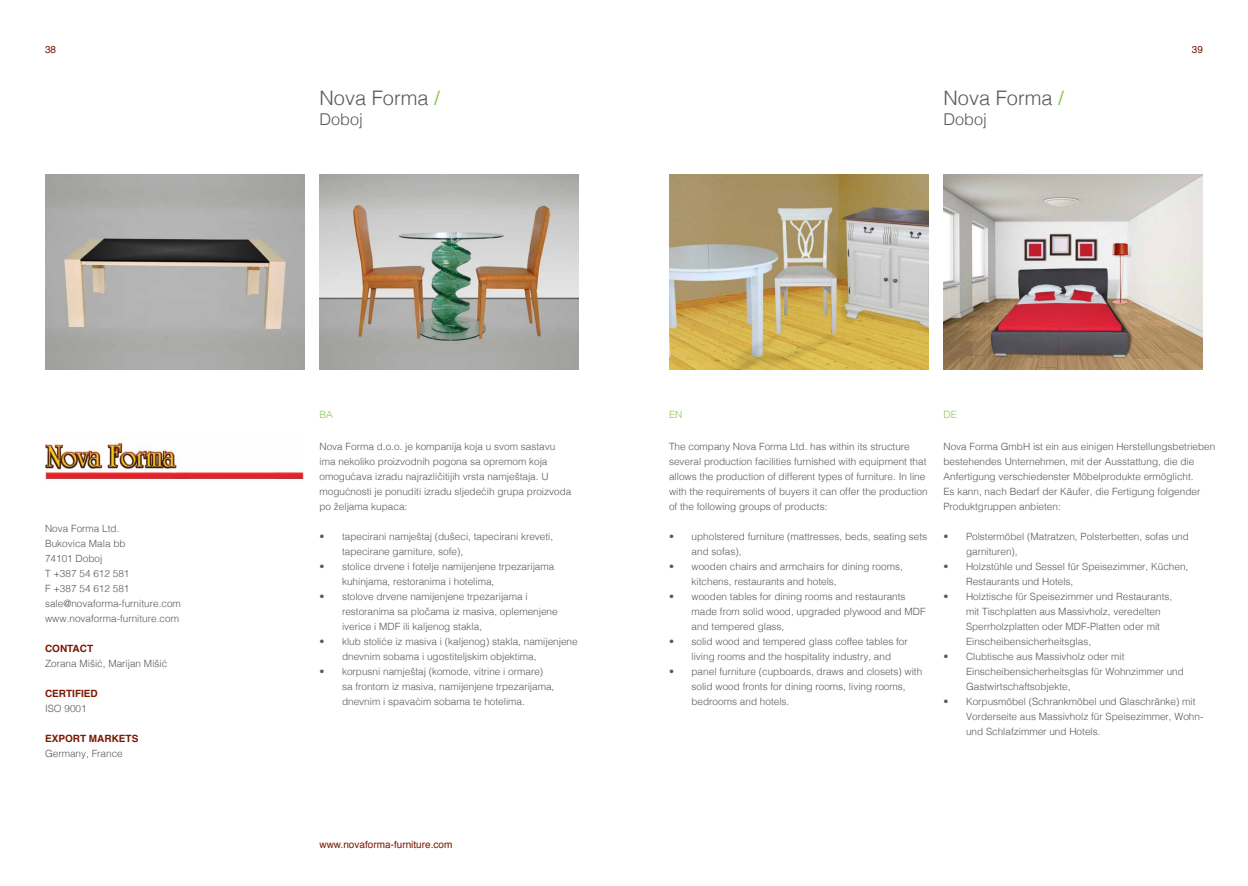
<style>
.page{position:relative;width:1248px;height:886px;background:#fff}
.page>*{position:absolute;margin:0;border:0;box-sizing:border-box;transform-origin:0 0}
.t1{font:300 20px "Helvetica";color:#58595b}
.t2{font:300 16.25px "Helvetica";color:#58595b}
.t3{font:300 10px/15px "Helvetica";color:#58595b}
.t4{font:10px "Helvetica";color:#7a1800}
.t5{font:700 10px "Helvetica";color:#7a1800}
.t6{font:300 10px "Helvetica";color:#8bc751}
.s1{font-weight:400;color:#8bc751}
</style>
<div class="page">
<img style="left:319px;top:175px;width:260px;height:194px">
<img style="left:943px;top:175px;width:259px;height:194px">
<img style="left:45px;top:175px;width:259px;height:194px">
<img style="left:669px;top:175px;width:259px;height:194px">
<img style="left:45px;top:442px;width:259px;height:38px">
<p class="t4" style="left:45px;top:41px;width:13px">38</p>
<p class="t4" style="left:1191px;top:41px;width:13px">39</p>
<h1 class="t1" style="left:319px;top:81px;width:122px">Nova Forma <span class="s1">/</span></h1>
<h2 class="t2" style="left:319px;top:105px;width:45px">Doboj</h2>
<h1 class="t1" style="left:943px;top:81px;width:122px">Nova Forma <span class="s1">/</span></h1>
<h2 class="t2" style="left:943px;top:105px;width:45px">Doboj</h2>
<p class="t3" style="left:45px;top:520px;width:137px">Nova Forma Ltd.<br>Bukovica Mala bb<br>74101 Doboj<br>T +387 54 612 581<br>F +387 54 612 581 sale@novaforma-furniture.com www.novaforma-furniture.com</p>
<p class="t5" style="left:45px;top:641px;width:50px">CONTACT</p>
<p class="t3" style="left:45px;top:655px;width:124px">Zorana Mišić, Marijan Mišić</p>
<p class="t5" style="left:45px;top:686px;width:54px">CERTIFIED</p>
<p class="t3" style="left:45px;top:700px;width:43px">ISO 9001</p>
<p class="t5" style="left:45px;top:731px;width:95px">EXPORT MARKETS</p>
<p class="t3" style="left:45px;top:745px;width:79px">Germany, France</p>
<p class="t6" style="left:319px;top:406px;width:15px">BA</p>
<p class="t6" style="left:669px;top:406px;width:15px">EN</p>
<p class="t6" style="left:943px;top:406px;width:15px">DE</p>
<p class="t3" style="left:319px;top:438px;width:253px">Nova Forma d.o.o. je kompanija koja u svom sastavu ima nekoliko proizvodnih pogona sa opremom koja omogućava izradu najrazličitijih vrsta namještaja. U mogućnosti je ponuditi izradu sljedećih grupa proizvoda po željama kupaca:</p>
<p class="t3" style="left:342px;top:528px;width:213px;text-indent:-22px">• tapecirani namještaj (dušeci, tapecirani kreveti, tapecirane garniture, sofe),</p>
<p class="t3" style="left:342px;top:558px;width:214px;text-indent:-22px">• stolice drvene i fotelje namijenjene trpezarijama kuhinjama, restoranima i hotelima,</p>
<p class="t3" style="left:342px;top:588px;width:217px;text-indent:-22px">• stolove drvene namijenjene trpezarijama i restoranima sa pločama iz masiva, oplemenjene iverice i MDF ili kaljenog stakla,</p>
<p class="t3" style="left:342px;top:633px;width:237px;text-indent:-22px">• klub stoliće iz masiva i (kaljenog) stakla, namijenjene dnevnim sobama i ugostiteljskim objektima,</p>
<p class="t3" style="left:342px;top:663px;width:214px;text-indent:-22px">• korpusni namještaj (komode, vitrine i ormare) sa frontom iz masiva, namijenjene trpezarijama, dnevnim i spavaćim sobama te hotelima.</p>
<p class="t4" style="left:319px;top:837px;width:134px">www.novaforma-furniture.com</p>
<p class="t3" style="left:669px;top:438px;width:260px">The company Nova Forma Ltd. has within its structure several production facilities furnished with equipment that allows the production of different types of furniture. In line with the requirements of buyers it can offer the production of the following groups of products:</p>
<p class="t3" style="left:691px;top:528px;width:237px;text-indent:-22px">• upholstered furniture (mattresses, beds, seating sets and sofas),</p>
<p class="t3" style="left:691px;top:558px;width:213px;text-indent:-22px">• wooden chairs and armchairs for dining rooms, kitchens, restaurants and hotels,</p>
<p class="t3" style="left:691px;top:588px;width:235px;text-indent:-22px">• wooden tables for dining rooms and restaurants made from solid wood, upgraded plywood and MDF and tempered glass,</p>
<p class="t3" style="left:669px;top:633px;width:240px;text-align:center">• solid wood and tempered glass coffee tables for living rooms and the hospitality industry, and</p>
<p class="t3" style="left:691px;top:663px;width:232px;text-indent:-22px">• panel furniture (cupboards, draws and closets) with solid wood fronts for dining rooms, living rooms, bedrooms and hotels.</p>
<p class="t3" style="left:943px;top:438px;width:273px">Nova Forma GmbH ist ein aus einigen Herstellungsbetrieben bestehendes Unternehmen, mit der Ausstattung, die die Anfertigung verschiedenster Möbelprodukte ermöglicht.<br>Es kann, nach Bedarf der Käufer, die Fertigung folgender Produktgruppen anbieten:</p>
<p class="t3" style="left:965px;top:528px;width:224px;text-indent:-22px">• Polstermöbel (Matratzen, Polsterbetten, sofas und garnituren),</p>
<p class="t3" style="left:965px;top:558px;width:224px;text-indent:-22px">• Holzstühle und Sessel für Speisezimmer, Küchen,<br>Restaurants und Hotels,</p>
<p class="t3" style="left:965px;top:588px;width:208px;text-indent:-22px">• Holztische für Speisezimmer und Restaurants, mit Tischplatten aus Massivholz, veredelten Sperrholzplatten oder MDF-Platten oder mit Einscheibensicherheitsglas,</p>
<p class="t3" style="left:965px;top:648px;width:219px;text-indent:-22px">• Clubtische aus Massivholz oder mit<br>Einscheibensicherheitsglas für Wohnzimmer und<br>Gastwirtschaftsobjekte,</p>
<p class="t3" style="left:965px;top:693px;width:239px;text-indent:-22px">• Korpusmöbel (Schrankmöbel und Glaschränke) mit<br>Vorderseite aus Massivholz für Speisezimmer, Wohn&shy;und Schlafzimmer und Hotels.</p>
</div>
